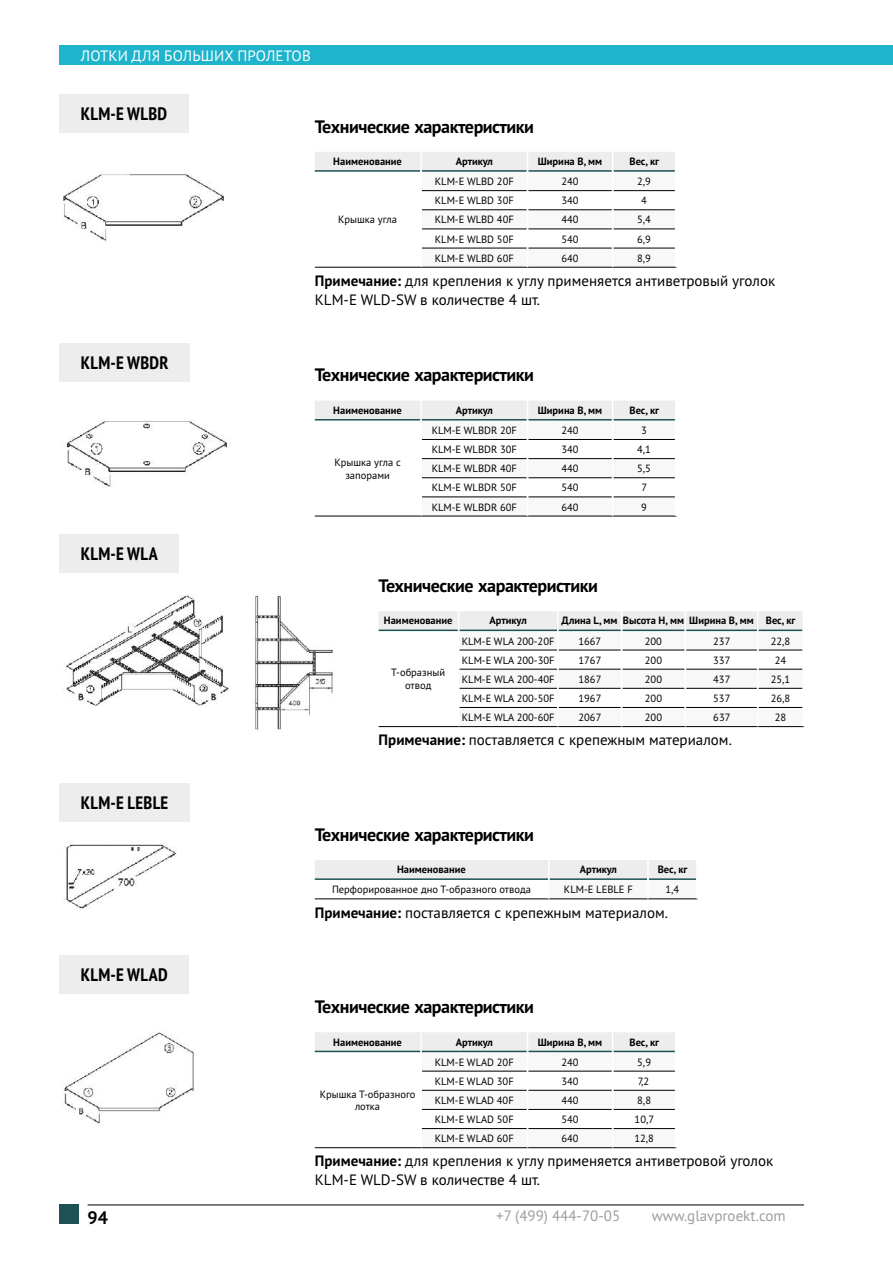
<style>
.page{position:relative;width:893px;height:1262px;background:#fff}
.page>*{position:absolute;margin:0;border:0;box-sizing:border-box;transform-origin:0 0}
.t1{font:700 18px "PT Sans";letter-spacing:-.025em;color:#000}
.t2{font:700 condensed 18px "PT Sans";letter-spacing:.015em;color:#000}
.t3{font:15px/19px "PT Sans";color:#000}
.t4{font:15px "PT Sans";color:#9d9d9c}
.t5{font:15px "PT Sans";letter-spacing:.01em;color:#fff}
.t6{font:10.5px/12.6px "PT Sans";color:#000;text-align:center}
.t7{font:700 10.5px "PT Sans";color:#000}
.s1{font-weight:700}
</style>
<div class="page">
<div style="left:60px;top:45px;width:832px;height:20px;background:#1db4cc"></div>
<img style="left:63px;top:172px;width:161px;height:69px">
<img style="left:67px;top:420px;width:160px;height:67px">
<img style="left:63px;top:1032px;width:132px;height:92px">
<img style="left:66px;top:844px;width:111px;height:65px">
<img style="left:64px;top:595px;width:165px;height:112px">
<img style="left:254px;top:596px;width:79px;height:134px">
<div style="left:60px;top:94px;width:129px;height:39px;background:#ededed"></div>
<div style="left:60px;top:343px;width:130px;height:38px;background:#ededed"></div>
<div style="left:60px;top:955px;width:129px;height:39px;background:#ededed"></div>
<div style="left:60px;top:783px;width:130px;height:38px;background:#ededed"></div>
<div style="left:60px;top:534px;width:119px;height:39px;background:#ededed"></div>
<hr style="left:421px;top:267px;width:106px;height:1px;background:#000">
<hr style="left:527px;top:267px;width:85px;height:1px;background:#000">
<hr style="left:612px;top:267px;width:64px;height:1px;background:#000">
<svg style="left:315px;top:152px;width:360px;height:115px"></svg>
<hr style="left:315px;top:267px;width:106px;height:1px;background:#000">
<hr style="left:421px;top:516px;width:106px;height:1px;background:#000">
<hr style="left:527px;top:516px;width:85px;height:1px;background:#000">
<hr style="left:612px;top:516px;width:64px;height:1px;background:#000">
<svg style="left:315px;top:401px;width:361px;height:115px"></svg>
<hr style="left:315px;top:516px;width:106px;height:1px;background:#000">
<hr style="left:421px;top:1147px;width:106px;height:1px;background:#000">
<hr style="left:527px;top:1147px;width:85px;height:1px;background:#000">
<hr style="left:612px;top:1147px;width:64px;height:1px;background:#000">
<svg style="left:315px;top:1032px;width:360px;height:98px"></svg>
<hr style="left:315px;top:1147px;width:106px;height:1px;background:#000">
<hr style="left:458px;top:726px;width:99px;height:1px;background:#000">
<hr style="left:557px;top:726px;width:64px;height:1px;background:#000">
<hr style="left:621px;top:726px;width:64px;height:1px;background:#000">
<hr style="left:685px;top:726px;width:72px;height:1px;background:#000">
<hr style="left:757px;top:726px;width:47px;height:1px;background:#000">
<svg style="left:378px;top:611px;width:425px;height:97px"></svg>
<hr style="left:378px;top:726px;width:80px;height:1px;background:#000">
<svg style="left:315px;top:860px;width:382px;height:39px"></svg>
<div style="left:60px;top:1204px;width:19px;height:19px;background:#1e5155"></div>
<hr style="left:88px;top:1204px;width:716px;height:1px;background:#000">
<h2 class="t5" style="left:81px;top:49px;width:231px">ЛОТКИ ДЛЯ БОЛЬШИХ ПРОЛЕТОВ</h2>
<h1 class="t2" style="left:81px;top:101px;width:88px">KLM-E WLBD</h1>
<h1 class="t2" style="left:81px;top:350px;width:89px">KLM-E WBDR</h1>
<h1 class="t2" style="left:81px;top:542px;width:78px">KLM-E WLA</h1>
<h1 class="t2" style="left:81px;top:790px;width:89px">KLM-E LEBLE</h1>
<h1 class="t2" style="left:81px;top:962px;width:88px">KLM-E WLAD</h1>
<h1 class="t1" style="left:315px;top:114px;width:221px">Технические характеристики</h1>
<p class="t7" style="left:333px;top:154px;width:70px">Наименование</p>
<p class="t7" style="left:455px;top:154px;width:39px">Артикул</p>
<p class="t7" style="left:538px;top:154px;width:66px">Ширина B, мм</p>
<p class="t7" style="left:629px;top:154px;width:31px">Вес, кг</p>
<p class="t6" style="left:435px;top:176px;width:80px">KLM-E WLBD 20F</p>
<p class="t6" style="left:561px;top:176px;width:19px">240</p>
<p class="t6" style="left:637px;top:176px;width:15px">2,9</p>
<p class="t6" style="left:435px;top:195px;width:80px">KLM-E WLBD 30F</p>
<p class="t6" style="left:561px;top:195px;width:19px">340</p>
<p class="t6" style="left:641px;top:195px;width:7px">4</p>
<p class="t6" style="left:435px;top:214px;width:80px">KLM-E WLBD 40F</p>
<p class="t6" style="left:561px;top:214px;width:19px">440</p>
<p class="t6" style="left:637px;top:214px;width:15px">5,4</p>
<p class="t6" style="left:435px;top:233px;width:80px">KLM-E WLBD 50F</p>
<p class="t6" style="left:561px;top:233px;width:19px">540</p>
<p class="t6" style="left:637px;top:233px;width:15px">6,9</p>
<p class="t6" style="left:435px;top:252px;width:80px">KLM-E WLBD 60F</p>
<p class="t6" style="left:561px;top:252px;width:19px">640</p>
<p class="t6" style="left:637px;top:252px;width:15px">8,9</p>
<h2 class="t3" style="left:315px;top:272px;width:462px"><span class="s1">Примечание:</span> для крепления к углу применяется антиветровый уголок<br>KLM-E WLD-SW в количестве 4 шт.</h2>
<p class="t6" style="left:338px;top:214px;width:60px">Крышка угла</p>
<h1 class="t1" style="left:315px;top:363px;width:221px">Технические характеристики</h1>
<p class="t7" style="left:333px;top:403px;width:70px">Наименование</p>
<p class="t7" style="left:455px;top:403px;width:39px">Артикул</p>
<p class="t7" style="left:538px;top:403px;width:66px">Ширина B, мм</p>
<p class="t7" style="left:629px;top:403px;width:31px">Вес, кг</p>
<p class="t6" style="left:334px;top:457px;width:68px">Крышка угла с запорами</p>
<p class="t6" style="left:431px;top:425px;width:87px">KLM-E WLBDR 20F</p>
<p class="t6" style="left:561px;top:425px;width:19px">240</p>
<p class="t6" style="left:641px;top:425px;width:7px">3</p>
<p class="t6" style="left:431px;top:444px;width:87px">KLM-E WLBDR 30F</p>
<p class="t6" style="left:561px;top:444px;width:19px">340</p>
<p class="t6" style="left:637px;top:444px;width:15px">4,1</p>
<p class="t6" style="left:431px;top:463px;width:87px">KLM-E WLBDR 40F</p>
<p class="t6" style="left:561px;top:463px;width:19px">440</p>
<p class="t6" style="left:637px;top:463px;width:15px">5,5</p>
<p class="t6" style="left:431px;top:482px;width:87px">KLM-E WLBDR 50F</p>
<p class="t6" style="left:561px;top:482px;width:19px">540</p>
<p class="t6" style="left:641px;top:482px;width:7px">7</p>
<p class="t6" style="left:431px;top:501px;width:87px">KLM-E WLBDR 60F</p>
<p class="t6" style="left:561px;top:501px;width:19px">640</p>
<p class="t6" style="left:641px;top:501px;width:7px">9</p>
<h1 class="t1" style="left:378px;top:573px;width:221px">Технические характеристики</h1>
<p class="t7" style="left:384px;top:613px;width:70px">Наименование</p>
<p class="t7" style="left:489px;top:613px;width:39px">Артикул</p>
<p class="t7" style="left:561px;top:613px;width:235px">Длина L, мм Высота Н, мм Ширина B, мм Вес, кг</p>
<p class="t6" style="left:462px;top:635px;width:94px">KLM-E WLA 200-20F</p>
<p class="t6" style="left:578px;top:635px;width:24px">1667</p>
<p class="t6" style="left:645px;top:635px;width:19px">200</p>
<p class="t6" style="left:713px;top:635px;width:19px">237</p>
<p class="t6" style="left:770px;top:635px;width:21px">22,8</p>
<p class="t6" style="left:462px;top:654px;width:94px">KLM-E WLA 200-30F</p>
<p class="t6" style="left:578px;top:654px;width:24px">1767</p>
<p class="t6" style="left:645px;top:654px;width:19px">200</p>
<p class="t6" style="left:713px;top:654px;width:19px">337</p>
<p class="t6" style="left:774px;top:654px;width:13px">24</p>
<p class="t6" style="left:462px;top:673px;width:94px">KLM-E WLA 200-40F</p>
<p class="t6" style="left:578px;top:673px;width:24px">1867</p>
<p class="t6" style="left:645px;top:673px;width:19px">200</p>
<p class="t6" style="left:713px;top:673px;width:19px">437</p>
<p class="t6" style="left:770px;top:673px;width:21px">25,1</p>
<p class="t6" style="left:462px;top:693px;width:94px">KLM-E WLA 200-50F</p>
<p class="t6" style="left:578px;top:693px;width:24px">1967</p>
<p class="t6" style="left:645px;top:693px;width:19px">200</p>
<p class="t6" style="left:713px;top:693px;width:19px">537</p>
<p class="t6" style="left:770px;top:693px;width:21px">26,8</p>
<p class="t6" style="left:462px;top:712px;width:94px">KLM-E WLA 200-60F</p>
<p class="t6" style="left:578px;top:712px;width:24px">2067</p>
<p class="t6" style="left:645px;top:712px;width:19px">200</p>
<p class="t6" style="left:713px;top:712px;width:19px">637</p>
<p class="t6" style="left:774px;top:712px;width:13px">28</p>
<h2 class="t3" style="left:378px;top:731px;width:355px"><span class="s1">Примечание:</span> поставляется с крепежным материалом.</h2>
<p class="t6" style="left:391px;top:667px;width:55px">Т-образный отвод</p>
<h1 class="t1" style="left:315px;top:822px;width:221px">Технические характеристики</h1>
<p class="t7" style="left:397px;top:862px;width:70px">Наименование</p>
<p class="t7" style="left:579px;top:862px;width:39px">Артикул</p>
<p class="t7" style="left:657px;top:862px;width:31px">Вес, кг</p>
<p class="t6" style="left:332px;top:884px;width:200px">Перфорированное дно Т-образного отвода</p>
<p class="t6" style="left:564px;top:884px;width:70px">KLM-E LEBLE F</p>
<p class="t6" style="left:665px;top:884px;width:15px">1,4</p>
<h2 class="t3" style="left:315px;top:904px;width:355px"><span class="s1">Примечание:</span> поставляется с крепежным материалом.</h2>
<h1 class="t1" style="left:315px;top:994px;width:221px">Технические характеристики</h1>
<p class="t7" style="left:333px;top:1034px;width:70px">Наименование</p>
<p class="t7" style="left:455px;top:1034px;width:39px">Артикул</p>
<p class="t7" style="left:538px;top:1034px;width:66px">Ширина B, мм</p>
<p class="t7" style="left:629px;top:1034px;width:31px">Вес, кг</p>
<p class="t6" style="left:435px;top:1056px;width:80px">KLM-E WLAD 20F</p>
<p class="t6" style="left:561px;top:1056px;width:19px">240</p>
<p class="t6" style="left:637px;top:1056px;width:15px">5,9</p>
<p class="t6" style="left:435px;top:1075px;width:80px">KLM-E WLAD 30F</p>
<p class="t6" style="left:561px;top:1075px;width:19px">340</p>
<p class="t6" style="left:637px;top:1075px;width:13px">7,2</p>
<p class="t6" style="left:435px;top:1094px;width:80px">KLM-E WLAD 40F</p>
<p class="t6" style="left:561px;top:1094px;width:19px">440</p>
<p class="t6" style="left:637px;top:1094px;width:15px">8,8</p>
<p class="t6" style="left:435px;top:1113px;width:80px">KLM-E WLAD 50F</p>
<p class="t6" style="left:561px;top:1113px;width:19px">540</p>
<p class="t6" style="left:634px;top:1113px;width:21px">10,7</p>
<p class="t6" style="left:435px;top:1133px;width:80px">KLM-E WLAD 60F</p>
<p class="t6" style="left:561px;top:1133px;width:19px">640</p>
<p class="t6" style="left:634px;top:1133px;width:21px">12,8</p>
<h2 class="t3" style="left:315px;top:1152px;width:460px"><span class="s1">Примечание:</span> для крепления к углу применяется антиветровой уголок<br>KLM-E WLD-SW в количестве 4 шт.</h2>
<p class="t6" style="left:320px;top:1088px;width:97px">Крышка Т-образного лотка</p>
<h1 class="t1" style="left:88px;top:1205px;width:22px">94</h1>
<h2 class="t4" style="left:496px;top:1209px;width:125px">+7 (499) 444-70-05</h2>
<h2 class="t4" style="left:652px;top:1209px;width:135px">www.glavproekt.com</h2>
</div>
